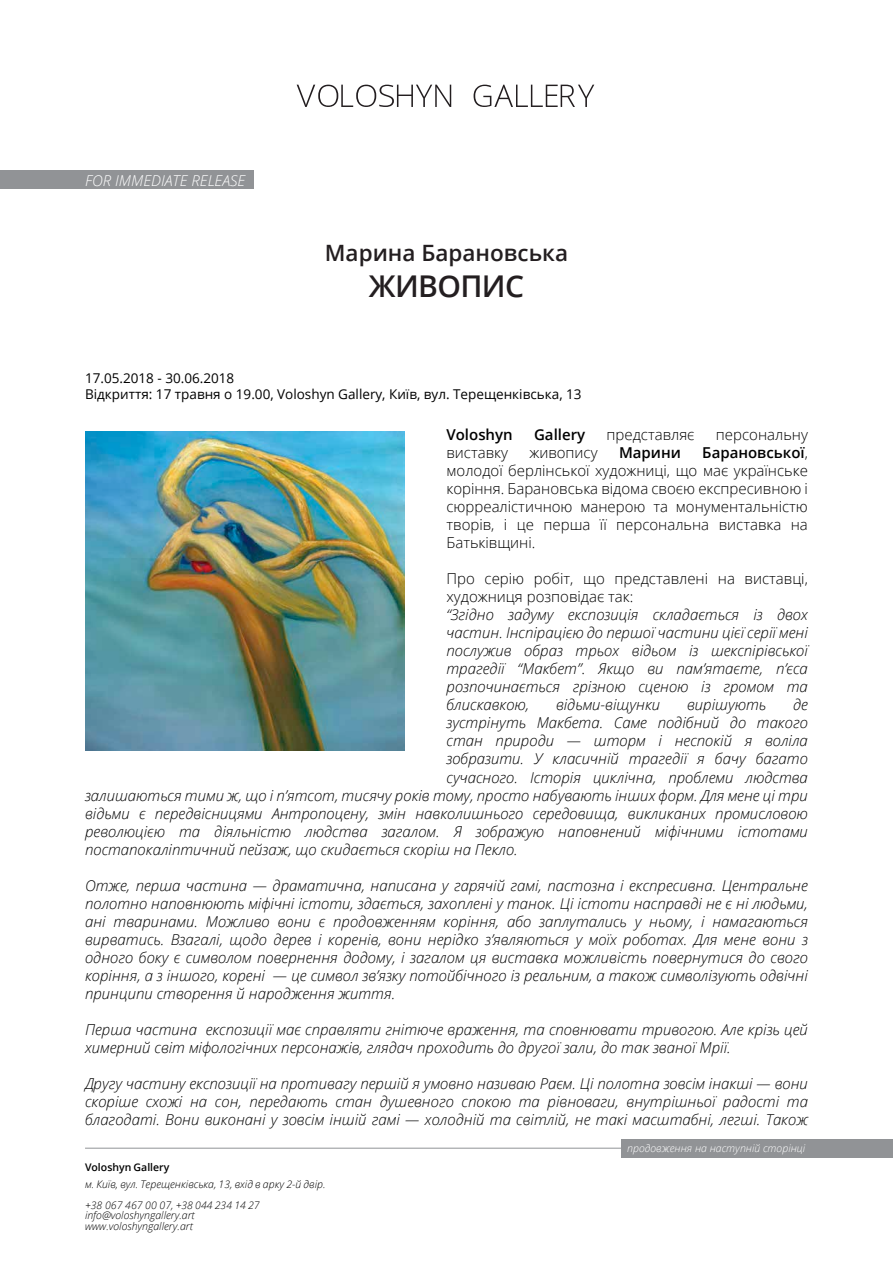
<style>
.page{position:relative;width:893px;height:1263px;background:#fff}
.page>*{position:absolute;margin:0;border:0;box-sizing:border-box;transform-origin:0 0}
.t1{font:600 30px "Open Sans";letter-spacing:-.02em;color:#231e20}
.t2{font:600 22.5px "Open Sans";color:#231e20}
.t3{font:italic 300 15px/18px "Open Sans";color:#010101;text-align:justify}
.t4{font:300 15px/18px "Open Sans";color:#010101;text-align:justify}
.t5{font:600 15px "Open Sans";color:#010101}
.t6{font:italic 300 15px "Open Sans";color:#fff}
.t7{font:13.5px/16.2px "Open Sans";color:#010101}
.t8{font:italic 300 10.5px/21px "Open Sans";color:#010101}
.t9{font:italic 300 10.5px "Open Sans";color:#fff}
.t10{font:600 10.5px "Open Sans";color:#010101}
.s1{font-weight:600}
.s2{font-style:normal}
</style>
<div class="page">
<div style="left:621px;top:1139px;width:272px;height:19px;background:#919396"></div>
<div style="left:0;top:170px;width:254px;height:19px;background:#919396"></div>
<hr style="left:85px;top:1148px;width:536px;height:1px;background:#919396">
<svg style="left:297px;top:85px;width:154px;height:22px"></svg>
<svg style="left:474px;top:85px;width:120px;height:22px"></svg>
<img style="left:85px;top:432px;width:319px;height:319px">
<p class="t6" style="left:85px;top:170px;width:162px">FOR IMMEDIATE RELEASE</p>
<h2 class="t2" style="left:325px;top:237px;width:245px">Марина Барановська</h2>
<h1 class="t1" style="left:369px;top:265px;width:157px">ЖИВОПИС</h1>
<p class="t7" style="left:85px;top:369px;width:498px">17.05.2018 - 30.06.2018<br>Відкриття: 17 травня о 19.00, Voloshyn Gallery, Київ, вул. Терещенківська, 13</p>
<p class="t5" style="left:446px;top:424px;width:68px">Voloshyn</p>
<p class="t5" style="left:534px;top:424px;width:53px">Gallery</p>
<p class="t4" style="left:607px;top:426px;width:90px">представляє</p>
<p class="t4" style="left:716px;top:426px;width:93px">персональну</p>
<p class="t4" style="left:446px;top:444px;width:63px">виставку</p>
<p class="t4" style="left:529px;top:444px;width:70px">живопису</p>
<p class="t5" style="left:619px;top:442px;width:63px">Марини</p>
<p class="t4" style="left:446px;top:444px;width:363px;text-indent:256px"><span class="s1">Барановської</span>, молодої берлінської художниці, що має українське коріння. Барановська відома своєю експресивною і сюрреалістичною манерою та монументальністю творів, і це перша її персональна виставка на Батьківщині.</p>
<p class="t4" style="left:446px;top:570px;width:363px">Про серію робіт, що представлені на виставці, художниця розповідає так:</p>
<p class="t3" style="left:446px;top:606px;width:363px">“Згідно задуму експозиція складається із двох частин. Інспірацією до першої частини цієї серії мені послужив образ трьох відьом із шекспірівської трагедії “Макбет”<span class="s2">.</span> Якщо ви пам’ятаєте, п’єса розпочинається грізною сценою із громом та блискавкою,</p>
<p class="t3" style="left:556px;top:696px;width:106px">відьми-віщунки</p>
<p class="t3" style="left:687px;top:696px;width:81px">вирішують</p>
<p class="t3" style="left:793px;top:696px;width:16px">де</p>
<p class="t3" style="left:446px;top:714px;width:363px">зустрінуть Макбета. Саме подібний до такого</p>
<p class="t3" style="left:446px;top:732px;width:363px">стан природи — шторм і неспокій я воліла</p>
<p class="t3" style="left:446px;top:750px;width:363px">зобразити. У класичній трагедії я бачу багато</p>
<p class="t3" style="left:446px;top:768px;width:363px">сучасного. Історія циклічна, проблеми людства</p>
<p class="t3" style="left:85px;top:786px;width:724px">залишаються тими ж, що і п’ятсот, тисячу років тому, просто набувають інших форм. Для мене ці три</p>
<p class="t3" style="left:85px;top:804px;width:724px">відьми є передвісницями Антропоцену, змін навколишнього середовища, викликаних промисловою</p>
<p class="t3" style="left:85px;top:822px;width:724px">революцією та діяльністю людства загалом. Я зображую наповнений міфічними істотами</p>
<p class="t3" style="left:85px;top:840px;width:434px">постапокаліптичний пейзаж, що скидається скоріш на Пекло.</p>
<p class="t3" style="left:85px;top:876px;width:724px">Отже, перша частина — драматична, написана у гарячій гамі, пастозна і експресивна. Центральне полотно наповнюють міфічні істоти, здається, захоплені у танок. Ці істоти насправді не є ні людьми, ані тваринами. Можливо вони є продовженням коріння, або заплутались у ньому, і намагаються вирватись. Взагалі, щодо дерев і коренів, вони нерідко з’являються у моїх роботах. Для мене вони з одного боку є символом повернення додому, і загалом ця виставка можливість повернутися до свого коріння, а з іншого, корені — це символ зв’язку потойбічного із реальним, а також символізують одвічні принципи створення й народження життя.</p>
<p class="t3" style="left:85px;top:1020px;width:724px">Перша частина експозиції має справляти гнітюче враження, та сповнювати тривогою. Але крізь цей химерний світ міфологічних персонажів, глядач проходить до другої зали, до так званої Мрії.</p>
<p class="t3" style="left:85px;top:1074px;width:724px">Другу частину експозиції на противагу першій я умовно називаю Раєм. Ці полотна зовсім інакші — вони скоріше схожі на сон, передають стан душевного спокою та рівноваги, внутрішньої радості та благодаті. Вони виконані у зовсім іншій гамі — холодній та світлій, не такі масштабні, легші. Також</p>
<p class="t10" style="left:85px;top:1160px;width:86px">Voloshyn Gallery</p>
<p class="t8" style="left:85px;top:1173px;width:242px">м. Київ, вул. Терещенківська, 13, вхід в арку 2-й двір. +38 067 467 00 07, +38 044 234 14 27</p>
<p class="t8" style="left:85px;top:1210px;width:111px;line-height:10.5px">info@voloshyngallery.art www.voloshyngallery.art</p>
<p class="t9" style="left:627px;top:1140px;width:180px">продовження на наступній сторінці</p>
</div>
